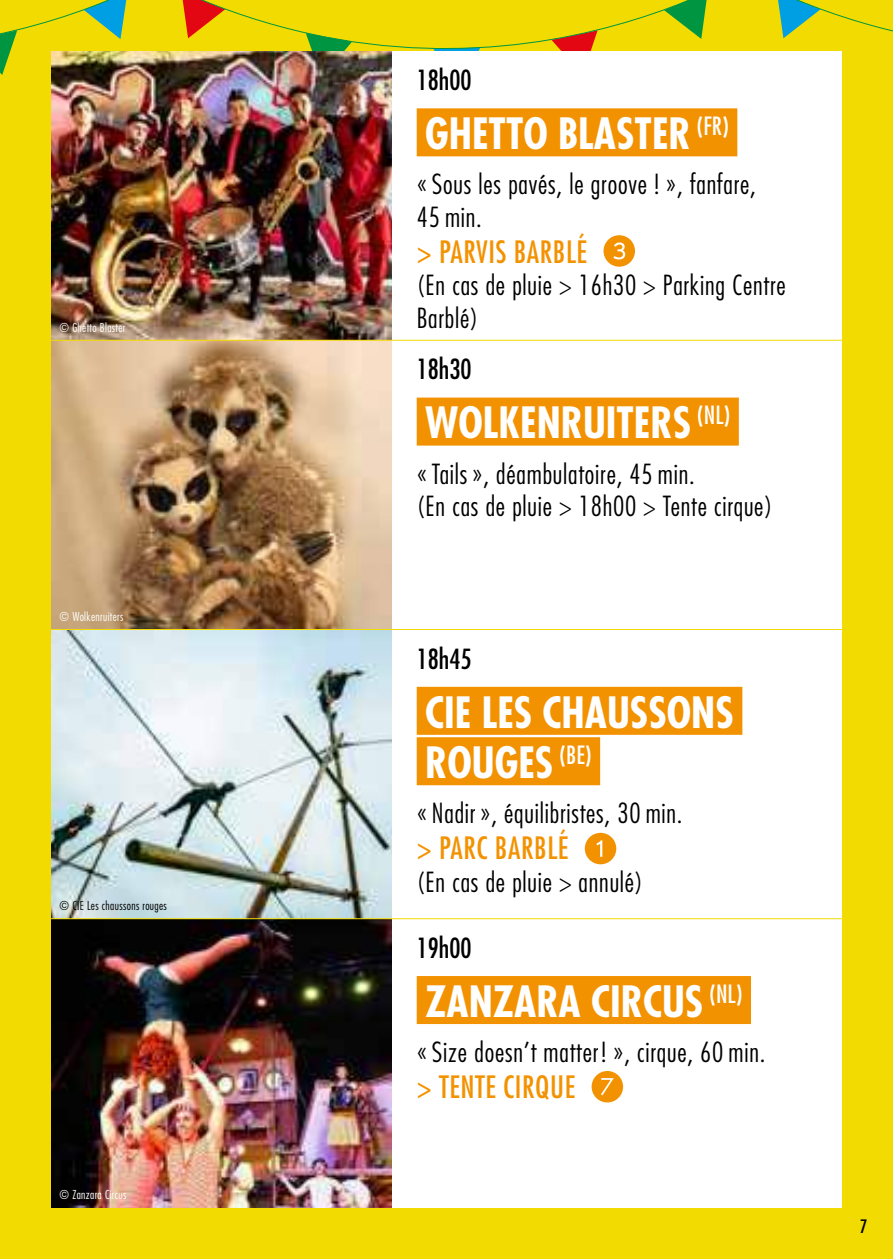
<style>
.page{position:relative;width:893px;height:1259px;background:#f2db00}
.page>*{position:absolute;margin:0;border:0;box-sizing:border-box;transform-origin:0 0}
.t1{font:700 condensed 42px/50.4px "Futura";color:#fff}
.t2{font:condensed 30px "Futura";letter-spacing:.02em;color:#f39200}
.t3{font:300 condensed 27px/32.4px "Futura";letter-spacing:.03em;color:#000}
.t4{font:condensed 27px "Futura";color:#000}
.t5{font:condensed 18px "Futura";color:#000}
.t6{font:300 condensed 12px "Futura";letter-spacing:.03em;color:#fff}
.t7{font:300 condensed 12px "Futura";letter-spacing:.03em;color:#000}
</style>
<div class="page">
<svg style="left:0;top:0;width:118px;height:75px"></svg>
<svg style="left:118px;top:0;width:589px;height:51px"></svg>
<svg style="left:778px;top:0;width:115px;height:39px"></svg>
<div style="left:51px;top:51px;width:791px;height:1157px;background:#fff"></div>
<div style="left:417px;top:397px;width:322px;height:48px;background:#f39200"></div>
<div style="left:417px;top:687px;width:325px;height:48px;background:#f39200"></div>
<div style="left:417px;top:737px;width:183px;height:48px;background:#f39200"></div>
<img style="left:51px;top:51px;width:340px;height:1157px">
<div style="left:417px;top:976px;width:334px;height:48px;background:#f39200"></div>
<div style="left:417px;top:108px;width:320px;height:48px;background:#f39200"></div>
<div style="left:585px;top:833px;width:31px;height:31px;background:#f39200;border-radius:50%"></div>
<svg style="left:597px;top:840px;width:5px;height:17px"></svg>
<div style="left:603px;top:235px;width:32px;height:32px;background:#f39200;border-radius:50%"></div>
<svg style="left:613px;top:242px;width:12px;height:17px"></svg>
<div style="left:592px;top:1071px;width:31px;height:31px;background:#f39200;border-radius:50%"></div>
<svg style="left:601px;top:1078px;width:13px;height:17px"></svg>
<hr style="left:51px;top:629px;width:791px;height:1px;background:#f2db00">
<hr style="left:51px;top:340px;width:791px;height:1px;background:#f2db00">
<hr style="left:51px;top:918px;width:791px;height:1px;background:#f2db00">
<p class="t6" style="left:60px;top:320px;width:67px">© Ghetto Blaster</p>
<p class="t6" style="left:60px;top:609px;width:65px">© Wolkenruiters</p>
<p class="t7" style="left:60px;top:898px;width:109px">© CIE Les chaussons rouges</p>
<p class="t6" style="left:60px;top:1187px;width:68px">© Zanzara Circus</p>
<p class="t4" style="left:417px;top:63px;width:56px">18h00</p>
<h1 class="t1" style="left:425px;top:108px;width:305px">GHETTO BLASTER <sup>(FR)</sup></h1>
<p class="t3" style="left:417px;top:168px;width:341px">«Sous les pavés, le groove !», fanfare,<br>45 min.</p>
<p class="t2" style="left:417px;top:233px;width:172px">&gt; PARVIS BARBLÉ</p>
<p class="t3" style="left:417px;top:268px;width:370px">(En cas de pluie &gt; 16h30 &gt; Parking Centre</p>
<p class="t3" style="left:417px;top:301px;width:63px">Barblé)</p>
<p class="t4" style="left:417px;top:352px;width:56px">18h30</p>
<h1 class="t1" style="left:425px;top:397px;width:307px">WOLKENRUITERS <sup>(NL)</sup></h1>
<p class="t3" style="left:417px;top:457px;width:357px">«Tails », déambulatoire, 45 min.<br>(En cas de pluie &gt; 18h00 &gt; Tente cirque)</p>
<p class="t4" style="left:417px;top:642px;width:56px">18h45</p>
<h1 class="t1" style="left:425px;top:686px;width:310px">CIE LES CHAUSSONS<br>ROUGES <sup>(BE)</sup></h1>
<p class="t3" style="left:417px;top:796px;width:267px">« Nadir », équilibristes, 30 min.</p>
<p class="t2" style="left:417px;top:829px;width:153px">&gt; PARC BARBLÉ</p>
<p class="t3" style="left:417px;top:865px;width:228px">(En cas de pluie &gt; annulé)</p>
<p class="t4" style="left:417px;top:931px;width:56px">19h00</p>
<h1 class="t1" style="left:425px;top:976px;width:319px">ZANZARA CIRCUS <sup>(NL)</sup></h1>
<p class="t3" style="left:417px;top:1035px;width:350px">«Size doesn’t matter!», cirque, 60 min.</p>
<p class="t2" style="left:417px;top:1068px;width:160px">&gt; TENTE CIRQUE</p>
<p class="t5" style="left:860px;top:1215px;width:9px">7</p>
</div>
